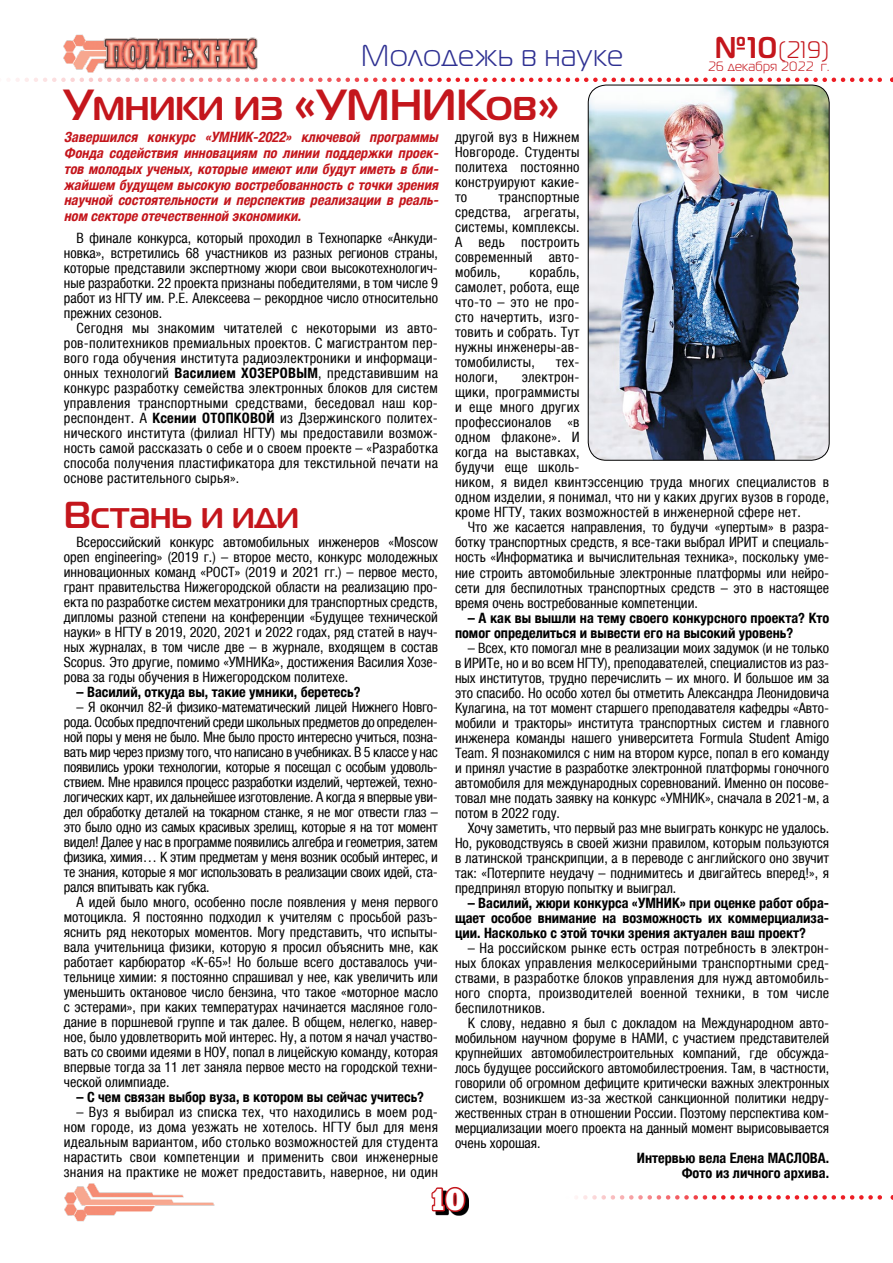
<style>
.page{position:relative;width:893px;height:1263px;background:#fff}
.page>*{position:absolute;margin:0;border:0;box-sizing:border-box;transform-origin:0 0}
.t1{font:700 43.5px "Magistral C";color:#c4161c}
.t2{font:700 37.5px "Magistral C";color:#c4161c}
.t3{font:30px "Magistral C";letter-spacing:.03em;color:#2e3092}
.t4{font:30px "Xenia Bold Cyrillic";color:#fff}
.t5{font:24px "Magistral C";color:#c4161c}
.t6{font:condensed 14.25px/15px "Helvetica Neue LTCYR";letter-spacing:.02em;color:#000;text-align:justify}
.t7{font:700 condensed 14.25px/15px "Helvetica Neue LTCYR";color:#000}
.t8{font:italic 700 condensed 14.25px/15.8px "Helvetica Neue LTCYR";color:#c4161c;text-align:justify}
.t9{font:13.5px "Magistral C";letter-spacing:.02em;color:#c4161c}
.s1{font-weight:700;font-size:30px}
.s2{font-weight:700}
</style>
<div class="page">
<img style="left:64px;top:34px;width:36px;height:39px">
<img style="left:100px;top:37px;width:158px;height:34px">
<svg style="left:9px;top:78px;width:884px;height:4px"></svg>
<svg style="left:576px;top:1195px;width:317px;height:4px"></svg>
<img style="left:64px;top:1183px;width:151px;height:39px">
<svg style="left:435px;top:1194px;width:34px;height:21px"></svg>
<svg style="left:431px;top:1186px;width:36px;height:28px"></svg>
<img style="left:588px;top:85px;width:241px;height:375px">
<div style="left:588px;top:85px;width:241px;height:375px;border:1px solid #000;border-radius:18px"></div>
<h3 class="t3" style="left:361px;top:39px;width:263px">Молодежь в науке</h3>
<h3 class="t5" style="left:715px;top:37px;width:116px"><span class="s1">№10</span>(219)</h3>
<p class="t9" style="left:708px;top:59px;width:123px">26 декабря 2022 г.</p>
<h1 class="t1" style="left:64px;top:79px;width:498px">Умники из «УМНИКов»</h1>
<p class="t8" style="left:64px;top:130px;width:379px">Завершился конкурс «УМНИК-2022» ключевой программы Фонда содействия инновациям по линии поддержки проек&shy;тов молодых ученых, которые имеют или будут иметь в бли&shy;жайшем будущем высокую востребованность с точки зрения научной состоятельности и перспектив реализации в реаль&shy;ном секторе отечественной экономики.</p>
<p class="t6" style="left:455px;top:130px;width:126px">другой вуз в Нижнем Новгороде. Студенты политеха постоянно конструируют какие&shy;то</p>
<p class="t6" style="left:455px;top:190px;width:126px;text-indent:44px">транспортные средства, агрегаты, системы, комплексы.<br>А ведь построить современный авто&shy;мобиль,</p>
<p class="t6" style="left:64px;top:230px;width:376px;text-indent:13px">В финале конкурса, который проходил в Технопарке «Анкуди&shy;новка», встретились 68 участников из разных регионов страны, которые представили экспертному жюри свои высокотехнологич&shy;ные разработки. 22 проекта признаны победителями, в том числе 9 работ из НГТУ им. Р.Е. Алексеева – рекордное число относительно прежних сезонов.</p>
<p class="t6" style="left:64px;top:320px;width:376px;text-indent:13px">Сегодня мы знакомим читателей с некоторыми из авто&shy;ров-политехников премиальных проектов. С магистрантом пер&shy;вого года обучения института радиоэлектроники и информаци&shy;онных технологий <span class="s2">Василием ХОЗЕРОВЫМ</span>, представившим на конкурс разработку семейства электронных блоков для систем управления транспортными средствами, беседовал наш кор&shy;респондент. А <span class="s2">Ксении ОТОПКОВОЙ</span> из Дзержинского политех&shy;нического института (филиал НГТУ) мы предоставили возмож&shy;ность самой рассказать о себе и о своем проекте – «Разработка способа получения пластификатора для текстильной печати на основе растительного сырья».</p>
<h2 class="t2" style="left:64px;top:492px;width:237px">Встань и иди</h2>
<p class="t6" style="left:64px;top:535px;width:376px;text-indent:13px">Всероссийский конкурс автомобильных инженеров «Moscow open engineering» (2019 г.) – второе место, конкурс молодежных инновационных команд «РОСТ» (2019 и 2021 гг.) – первое место, грант правительства Нижегородской области на реализацию про&shy;екта по разработке систем мехатроники для транспортных средств, дипломы разной степени на конференции «Будущее технической науки» в НГТУ в 2019, 2020, 2021 и 2022 годах, ряд статей в науч&shy;ных журналах, в том числе две – в журнале, входящем в состав Scopus. Это другие, помимо «УМНИКа», достижения Василия Хозе&shy;рова за годы обучения в Нижегородском политехе.</p>
<p class="t7" style="left:77px;top:685px;width:286px">– Василий, откуда вы, такие умники, беретесь?</p>
<p class="t6" style="left:64px;top:700px;width:376px;text-indent:13px">– Я окончил 82-й физико-математический лицей Нижнего Новго&shy;рода. Особых предпочтений среди школьных предметов до определен&shy;ной поры у меня не было. Мне было просто интересно учиться, позна&shy;вать мир через призму того, что написано в учебниках. В 5 классе у нас появились уроки технологии, которые я посещал с особым удоволь&shy;ствием. Мне нравился процесс разработки изделий, чертежей, техно&shy;логических карт, их дальнейшее изготовление. А когда я впервые уви&shy;дел обработку деталей на токарном станке, я не мог отвести глаз – это было одно из самых красивых зрелищ, которые я на тот момент видел! Далее у нас в программе появились алгебра и геометрия, затем физика, химия… К этим предметам у меня возник особый интерес, и те знания, которые я мог использовать в реализации своих идей, ста&shy;рался впитывать как губка.</p>
<p class="t6" style="left:64px;top:895px;width:376px;text-indent:13px">А идей было много, особенно после появления у меня первого мотоцикла. Я постоянно подходил к учителям с просьбой разъ&shy;яснить ряд некоторых моментов. Могу представить, что испыты&shy;вала учительница физики, которую я просил объяснить мне, как работает карбюратор «К-65»! Но больше всего доставалось учи&shy;тельнице химии: я постоянно спрашивал у нее, как увеличить или уменьшить октановое число бензина, что такое «моторное масло с эстерами», при каких температурах начинается масляное голо&shy;дание в поршневой группе и так далее. В общем, нелегко, навер&shy;ное, было удовлетворить мой интерес. Ну, а потом я начал участво&shy;вать со своими идеями в НОУ, попал в лицейскую команду, которая впервые тогда за 11 лет заняла первое место на городской техни&shy;ческой олимпиаде.</p>
<p class="t7" style="left:77px;top:1090px;width:349px">– С чем связан выбор вуза, в котором вы сейчас учитесь?</p>
<p class="t6" style="left:64px;top:1105px;width:376px;text-indent:13px">– Вуз я выбирал из списка тех, что находились в моем род&shy;ном городе, из дома уезжать не хотелось. НГТУ был для меня идеальным вариантом, ибо столько возможностей для студента нарастить свои компетенции и применить свои инженерные знания на практике не может предоставить, наверное, ни один</p>
<p class="t6" style="left:455px;top:265px;width:126px;text-indent:74px">корабль, самолет, робота, еще что-то – это не про&shy;сто начертить, изго&shy;товить и собрать. Тут нужны инженеры-ав&shy;томобилисты,</p>
<p class="t6" style="left:556px;top:355px;width:25px">тех-</p>
<p class="t6" style="left:455px;top:370px;width:376px;text-align:left;text-indent:67px">электрон-<br>щики, программисты<br>и еще много других<br>профессионалов «в<br>одном флаконе». И<br>когда на выставках,<br>будучи еще школь-<br>ником, я видел квинтэссенцию труда многих специалистов в одном изделии, я понимал, что ни у каких других вузов в городе, кроме НГТУ, таких возможностей в инженерной сфере нет.</p>
<p class="t6" style="left:455px;top:520px;width:376px;text-indent:13px">Что же касается направления, то будучи «упертым» в разра&shy;ботку транспортных средств, я все-таки выбрал ИРИТ и специаль&shy;ность «Информатика и вычислительная техника», поскольку уме&shy;ние строить автомобильные электронные платформы или нейро&shy;сети для беспилотных транспортных средств – это в настоящее время очень востребованные компетенции.</p>
<p class="t7" style="left:455px;top:610px;width:376px;text-indent:13px">– А как вы вышли на тему своего конкурсного проекта? Кто помог определиться и вывести его на высокий уровень?</p>
<p class="t6" style="left:455px;top:640px;width:376px;text-indent:13px">– Всех, кто помогал мне в реализации моих задумок (и не только в ИРИТе, но и во всем НГТУ), преподавателей, специалистов из раз&shy;ных институтов, трудно перечислить – их много. И большое им за это спасибо. Но особо хотел бы отметить Александра Леонидовича Кулагина, на тот момент старшего преподавателя кафедры «Авто&shy;мобили и тракторы» института транспортных систем и главного инженера команды нашего университета Formula Student Amigo Team. Я познакомился с ним на втором курсе, попал в его команду и принял участие в разработке электронной платформы гоночного автомобиля для международных соревнований. Именно он посове&shy;товал мне подать заявку на конкурс «УМНИК», сначала в 2021-м, а потом в 2022 году.</p>
<p class="t6" style="left:455px;top:820px;width:376px;text-indent:13px">Хочу заметить, что первый раз мне выиграть конкурс не удалось.<br>Но, руководствуясь в своей жизни правилом, которым пользуются в латинской транскрипции, а в переводе с английского оно звучит так: «Потерпите неудачу – поднимитесь и двигайтесь вперед!», я предпринял вторую попытку и выиграл.</p>
<p class="t7" style="left:455px;top:895px;width:376px;text-align:justify;text-indent:13px">– Василий, жюри конкурса «УМНИК» при оценке работ обра&shy;щает особое внимание на возможность их коммерциализа&shy;ции. Насколько с этой точки зрения актуален ваш проект?</p>
<p class="t6" style="left:455px;top:940px;width:376px;text-indent:13px">– На российском рынке есть острая потребность в электрон&shy;ных блоках управления мелкосерийными транспортными сред&shy;ствами, в разработке блоков управления для нужд автомобиль&shy;ного спорта, производителей военной техники, в том числе беспилотников.</p>
<p class="t6" style="left:455px;top:1015px;width:376px;text-indent:13px">К слову, недавно я был с докладом на Международном авто&shy;мобильном научном форуме в НАМИ, с участием представителей крупнейших автомобилестроительных компаний, где обсужда&shy;лось будущее российского автомобилестроения. Там, в частности, говорили об огромном дефиците критически важных электронных систем, возникшем из-за жесткой санкционной политики недру&shy;жественных стран в отношении России. Поэтому перспектива ком&shy;мерциализации моего проекта на данный момент вырисовывается очень хорошая.</p>
<p class="t7" style="left:637px;top:1150px;width:194px;text-align:right">Интервью вела Елена МАСЛОВА.<br>Фото из личного архива.</p>
<p class="t6" style="left:455px;top:370px;width:44px">нологи,</p>
<h3 class="t4" style="left:429px;top:1182px;width:37px">10</h3>
</div>
